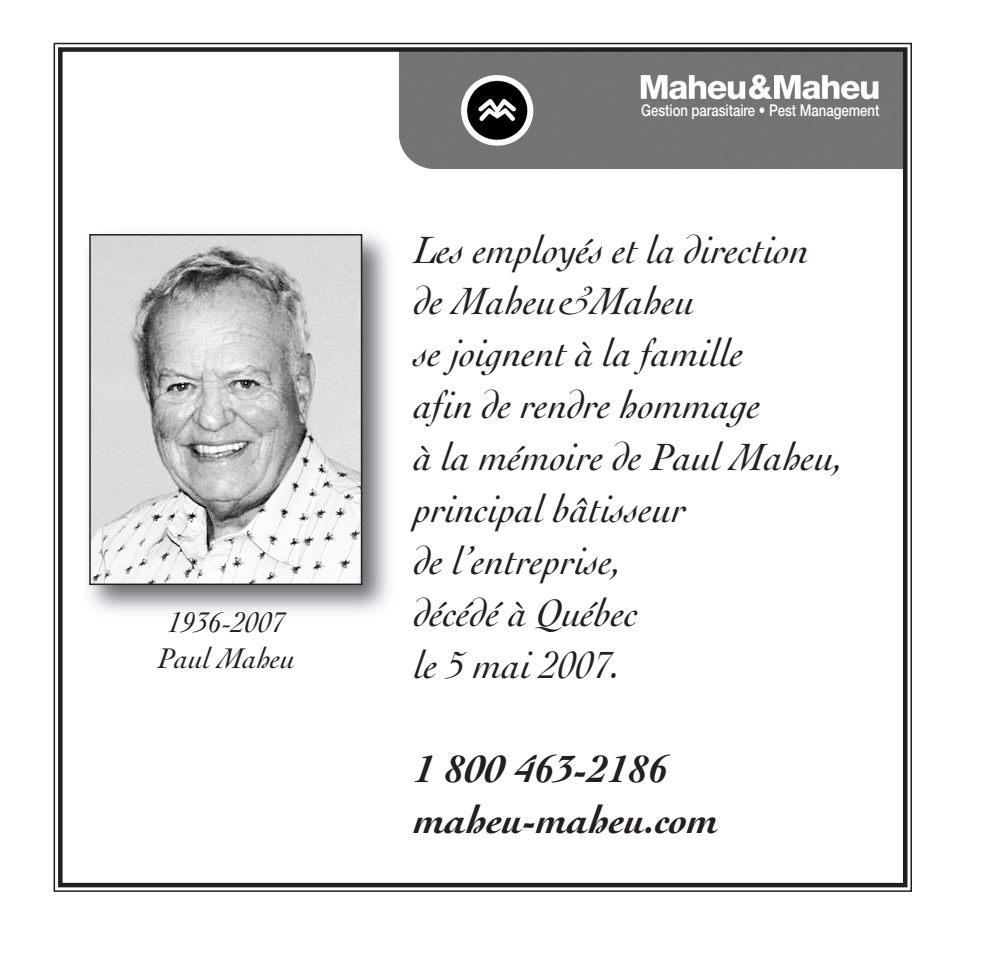
<style>
.page{position:relative;width:999px;height:970px;background:#fff}
.page>*{position:absolute;margin:0;border:0;box-sizing:border-box;transform-origin:0 0}
.t1{font:italic 40.2px/51.9px "Cochin";color:#231f20}
.t2{font:italic 700 40.2px/51.9px "Cochin";color:#231f20}
.t3{font:italic 30px/36px "Cochin";color:#231f20;text-align:center}
.t4{font:500 16.2px "Helvetica Neue";color:#fff;scale:.81 1}
</style>
<div class="page">
<img style="left:399px;top:52px;width:503px;height:117px">
<div style="left:58px;top:47px;width:849px;height:840px;border:4px solid #231f20"></div>
<img style="left:88px;top:233px;width:301px;height:379px">
<img style="left:92px;top:237px;width:267px;height:345px">
<div style="left:89px;top:234px;width:273px;height:351px;border:2px solid #231f20"></div>
<p class="t3" style="left:158px;top:607px;width:139px">1936-2007<br>Paul Maheu</p>
<p class="t4" style="left:641px;top:104px;width:296px">Gestion parasitaire • Pest Management</p>
<p class="t1" style="left:414px;top:227px;width:430px">Les employés et la direction de Maheu&amp;Maheu<br>se joignent à la famille<br>afin de rendre hommage<br>à la mémoire de Paul Maheu, principal bâtisseur<br>de l’entreprise,<br>décédé à Québec<br>le 5 mai 2007.</p>
<p class="t2" style="left:414px;top:745px;width:306px">1 800 463-2186 maheu-maheu.com</p>
</div>
